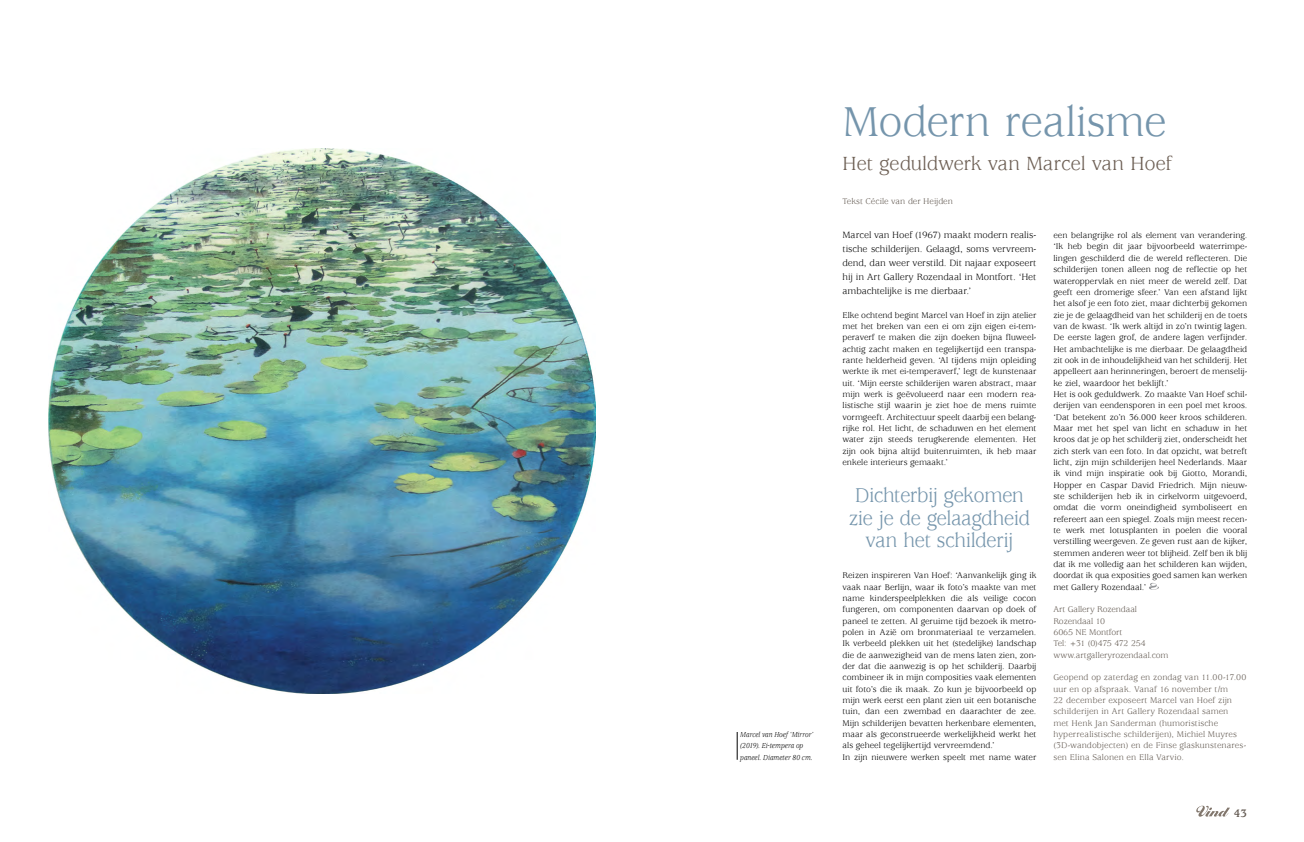
<style>
.page{position:relative;width:1304px;height:842px;background:#fff}
.page>*{position:absolute;margin:0;border:0;box-sizing:border-box;transform-origin:0 0}
.t1{font:46px "Usherwood";letter-spacing:-.025em;color:#7595ac}
.t2{font:22px/22.7px "Usherwood";letter-spacing:-.03em;color:#7595ac;text-align:center;scale:.96 1}
.t3{font:21px "Usherwood";letter-spacing:-.02em;color:#6c5e53}
.t4{font:700 12px "Usherwood";color:#635a52}
.t5{font:10px/14px "Usherwood";letter-spacing:-.005em;color:#000;text-align:justify}
.t6{font:9px/11.3px "Usherwood";letter-spacing:-.005em;color:#000}
.t7{font:9px/11.3px "Usherwood";letter-spacing:.005em;color:#635a52}
.t8{font:italic 8px/11.3px "Usherwood";letter-spacing:-.005em;color:#000;scale:.9 1}
</style>
<div class="page">
<svg style="left:1196px;top:806px;width:34px;height:11px"></svg>
<img style="left:48px;top:148px;width:547px;height:546px">
<svg style="left:1149px;top:583px;width:10px;height:7px"></svg>
<svg style="left:737px;top:732px;width:1px;height:28px"></svg>
<p class="t8" style="left:740px;top:729px;width:83px">Marcel van Hoef ‘Mirror’ (2019). Ei-tempera op paneel. Diameter 80 cm.</p>
<h1 class="t1" style="left:842px;top:97px;width:326px">Modern realisme</h1>
<h3 class="t3" style="left:842px;top:152px;width:331px">Het geduldwerk van Marcel van Hoef</h3>
<p class="t7" style="left:842px;top:196px;width:112px">Tekst Cécile van der Heijden</p>
<p class="t5" style="left:842px;top:228px;width:195px">Marcel van Hoef (1967) maakt modern realis&shy;tische schilderijen. Gelaagd, soms vervreem&shy;dend, dan weer verstild. Dit najaar exposeert hij in Art Gallery Rozendaal in Montfort. ‘Het ambachtelijke is me dierbaar.’</p>
<p class="t6" style="left:1053px;top:230px;width:195px">een belangrijke rol als element van verandering. ‘Ik heb begin dit jaar bijvoorbeeld waterrimpe&shy;lingen geschilderd die de wereld reflecteren. Die schilderijen tonen alleen nog de reflectie op het wateroppervlak en niet meer de wereld zelf. Dat geeft een dromerige sfeer.’ Van een afstand lijkt het alsof je een foto ziet, maar dichterbij gekomen zie je de gelaagdheid van het schilderij en de toets van de kwast. ‘Ik werk altijd in zo’n twintig lagen.<br>De eerste lagen grof, de andere lagen verfijnder.<br>Het ambachtelijke is me dierbaar. De gelaagdheid zit ook in de inhoudelijkheid van het schilderij. Het appelleert aan herinneringen, beroert de menselij&shy;ke ziel, waardoor het beklijft.’<br>Het is ook geduldwerk. Zo maakte Van Hoef schil&shy;derijen van eendensporen in een poel met kroos. ‘Dat betekent zo’n 36.000 keer kroos schilderen.<br>Maar met het spel van licht en schaduw in het kroos dat je op het schilderij ziet, onderscheidt het zich sterk van een foto. In dat opzicht, wat betreft licht, zijn mijn schilderijen heel Nederlands. Maar ik vind mijn inspiratie ook bij Giotto, Morandi, Hopper en Caspar David Friedrich. Mijn nieuw&shy;ste schilderijen heb ik in cirkelvorm uitgevoerd, omdat die vorm oneindigheid symboliseert en refereert aan een spiegel. Zoals mijn meest recen&shy;te werk met lotusplanten in poelen die vooral verstilling weergeven. Ze geven rust aan de kijker, stemmen anderen weer tot blijheid. Zelf ben ik blij dat ik me volledig aan het schilderen kan wijden, doordat ik qua exposities goed samen kan werken met Gallery Rozendaal.’</p>
<p class="t7" style="left:1053px;top:604px;width:117px">Art Gallery Rozendaal<br>Rozendaal 10<br>6065 NE Montfort<br>Tel: +31 (0)475 472 254 www.artgalleryrozendaal.com</p>
<p class="t7" style="left:1053px;top:672px;width:194px">Geopend op zaterdag en zondag van 11.00-17.00 uur en op afspraak. Vanaf 16 november t/m<br>22 december exposeert Marcel van Hoef zijn schilderijen in Art Gallery Rozendaal samen<br>met Henk Jan Sanderman (humoristische hyperrealistische schilderijen), Michiel Muyres (3D-wandobjecten) en de Finse glaskunstenares&shy;sen Elina Salonen en Ella Varvio.</p>
<p class="t6" style="left:842px;top:309px;width:195px;text-align:justify">Elke ochtend begint Marcel van Hoef in zijn atelier met het breken van een ei om zijn eigen ei-tem&shy;peraverf te maken die zijn doeken bijna fluweel&shy;achtig zacht maken en tegelijkertijd een transpa&shy;rante helderheid geven. ‘Al tijdens mijn opleiding werkte ik met ei-temperaverf,’ legt de kunstenaar uit. ‘Mijn eerste schilderijen waren abstract, maar mijn werk is geëvolueerd naar een modern rea&shy;listische stijl waarin je ziet hoe de mens ruimte vormgeeft. Architectuur speelt daarbij een belang&shy;rijke rol. Het licht, de schaduwen en het element water zijn steeds terugkerende elementen. Het zijn ook bijna altijd buitenruimten, ik heb maar enkele interieurs gemaakt.’</p>
<h2 class="t2" style="left:849px;top:485px;width:190px">Dichterbij gekomen zie je de gelaagdheid van het schilderij</h2>
<p class="t6" style="left:842px;top:570px;width:195px">Reizen inspireren Van Hoef: ‘Aanvankelijk ging ik vaak naar Berlijn, waar ik foto’s maakte van met name kinderspeelplekken die als veilige cocon fungeren, om componenten daarvan op doek of paneel te zetten. Al geruime tijd bezoek ik metro&shy;polen in Azië om bronmateriaal te verzamelen.<br>Ik verbeeld plekken uit het (stedelijke) landschap die de aanwezigheid van de mens laten zien, zon&shy;der dat die aanwezig is op het schilderij. Daarbij combineer ik in mijn composities vaak elementen uit foto’s die ik maak. Zo kun je bijvoorbeeld op mijn werk eerst een plant zien uit een botanische tuin, dan een zwembad en daarachter de zee.<br>Mijn schilderijen bevatten herkenbare elementen, maar als geconstrueerde werkelijkheid werkt het als geheel tegelijkertijd vervreemdend.’<br>In zijn nieuwere werken speelt met name water</p>
<h3 class="t4" style="left:1234px;top:806px;width:15px">43</h3>
</div>
